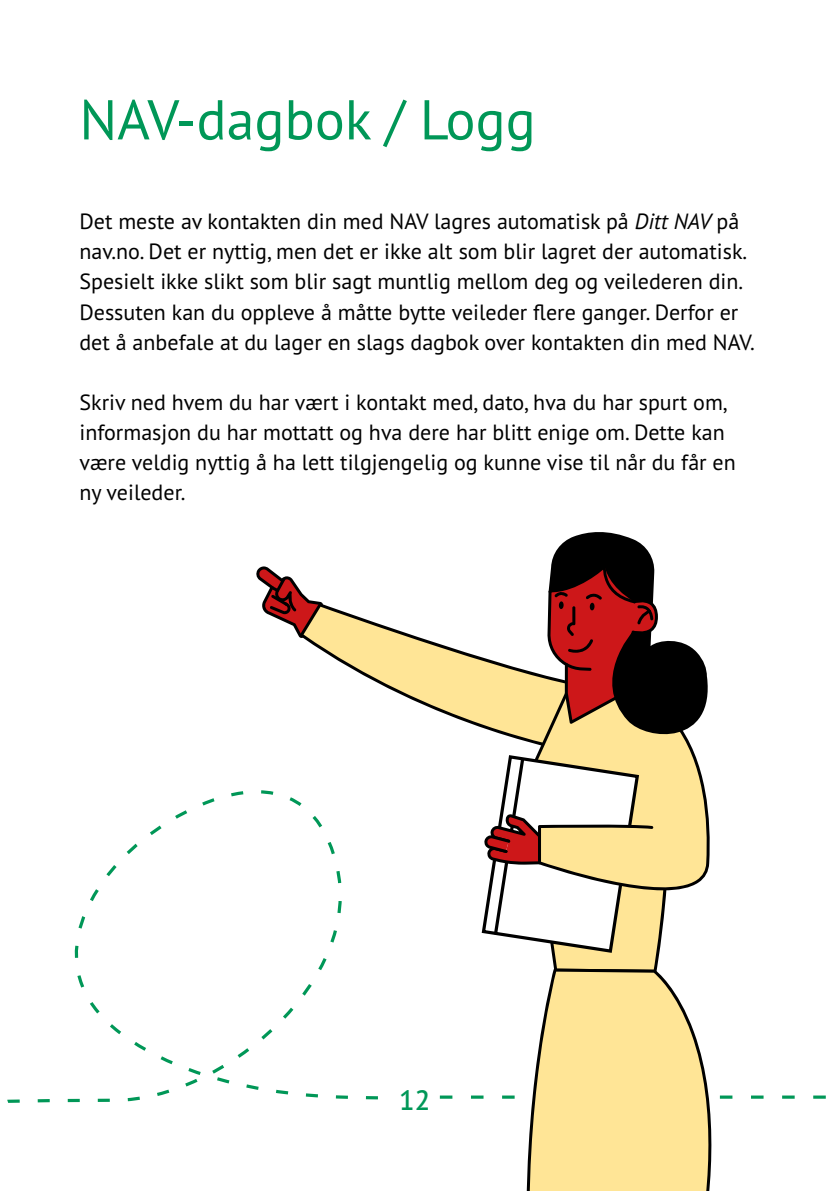
<style>
.page{position:relative;width:840px;height:1191px;background:#fff}
.page>*{position:absolute;margin:0;border:0;box-sizing:border-box;transform-origin:0 0}
.t1{font:56px "PT Sans Pro";color:#009757}
.t2{font:600 28px "PT Sans Pro";color:#009757}
.t3{font:22px/30px "PT Sans Pro";color:#000}
.s1{font-style:italic}
</style>
<div class="page">
<svg style="left:439px;top:1095px;width:386px;height:3px"></svg>
<svg style="left:256px;top:566px;width:66px;height:71px"></svg>
<svg style="left:299px;top:603px;width:180px;height:124px"></svg>
<svg style="left:552px;top:954px;width:108px;height:14px;background:#f0d890"></svg>
<svg style="left:520px;top:968px;width:200px;height:223px;fill:#ffe596"></svg>
<svg style="left:7px;top:790px;width:371px;height:313px"></svg>
<svg style="left:479px;top:532px;width:231px;height:422px"></svg>
<h1 class="t1" style="left:79px;top:83px;width:457px">NAV-dagbok / Logg</h1>
<p class="t3" style="left:79px;top:206px;width:676px">Det meste av kontakten din med NAV lagres automatisk på <span class="s1">Ditt NAV</span> på nav.no. Det er nyttig, men det er ikke alt som blir lagret der automatisk.<br>Spesielt ikke slikt som blir sagt muntlig mellom deg og veilederen din.<br>Dessuten kan du oppleve å måtte bytte veileder flere ganger. Derfor er det å anbefale at du lager en slags dagbok over kontakten din med NAV.</p>
<p class="t3" style="left:79px;top:386px;width:657px">Skriv ned hvem du har vært i kontakt med, dato, hva du har spurt om, informasjon du har mottatt og hva dere har blitt enige om. Dette kan være veldig nyttig å ha lett tilgjengelig og kunne vise til når du får en ny veileder.</p>
<p class="t2" style="left:399px;top:1082px;width:33px">12</p>
</div>
